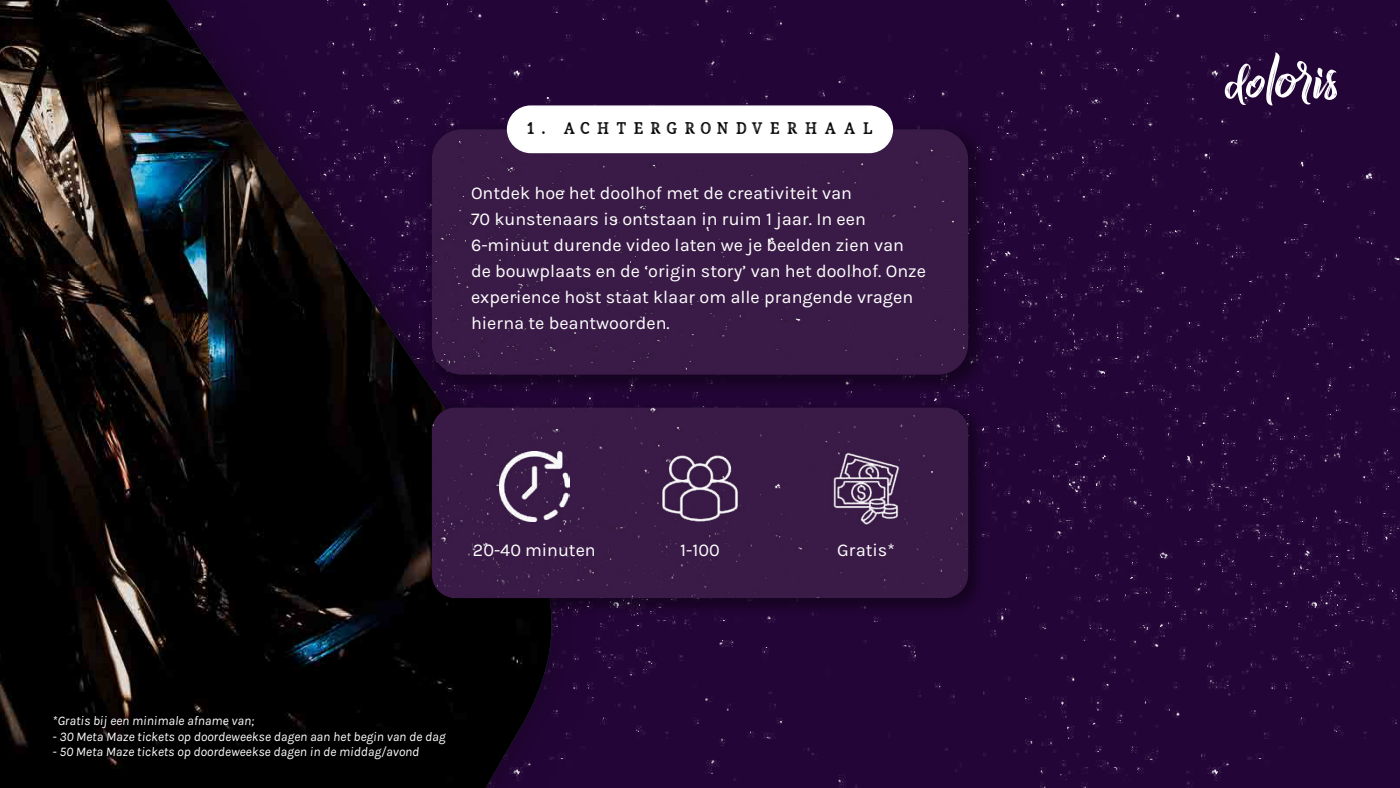
<style>
.page{position:relative;width:1400px;height:788px;background:#fff}
.page>*{position:absolute;margin:0;border:0;box-sizing:border-box;transform-origin:0 0}
.t1{font:43.23px "Endurest Distant";color:#000}
.t2{font:17.94px/26.2px "Karla";color:#fff}
.t3{font:italic 13.12px "Karla";color:#fff}
</style>
<div class="page">
<div style="left:601px;top:0;width:799px;height:788px;background:#240538"></div>
<img style="left:0;top:0;width:571px;height:787px">
<svg style="left:1225px;top:52px;width:112px;height:53px"></svg>
<div style="left:419px;top:116px;width:573px;height:283px;background:#000;opacity:.4"></div>
<div style="left:432px;top:129px;width:536px;height:245px;background:#3a1b47"></div>
<div style="left:508px;top:106px;width:384px;height:46px;background:#fff;border-radius:23px"></div>
<div style="left:507px;top:105px;width:386px;height:48px;border:1px solid #fff;border-radius:23px"></div>
<div style="left:422px;top:398px;width:565px;height:218px;background:#000;opacity:.4"></div>
<div style="left:432px;top:407px;width:536px;height:191px;background:#3a1b47"></div>
<img style="left:499px;top:451px;width:70px;height:70px">
<img style="left:656px;top:451px;width:88px;height:70px">
<img style="left:831px;top:451px;width:70px;height:74px">
<h1 class="t1" style="left:524px;top:100px;width:354px">1. ACHTERGRONDVERHAAL</h1>
<p class="t2" style="left:471px;top:181px;width:456px">Ontdek hoe het doolhof met de creativiteit van<br>70 kunstenaars is ontstaan in ruim 1 jaar. In een 6-minuut durende video laten we je beelden zien van de bouwplaats en de ‘origin story’ van het doolhof. Onze experience host staat klaar om alle prangende vragen hierna te beantwoorden.</p>
<p class="t2" style="left:473px;top:538px;width:124px">20-40 minuten</p>
<p class="t2" style="left:680px;top:538px;width:41px">1-100</p>
<p class="t2" style="left:837px;top:538px;width:59px">Gratis*</p>
<p class="t3" style="left:52px;top:715px;width:203px">*Gratis bij een minimale afname van;</p>
<p class="t3" style="left:52px;top:730px;width:394px">- 30 Meta Maze tickets op doordeweekse dagen aan het begin van de dag</p>
<p class="t3" style="left:52px;top:746px;width:368px">- 50 Meta Maze tickets op doordeweekse dagen in de middag/avond</p>
</div>
